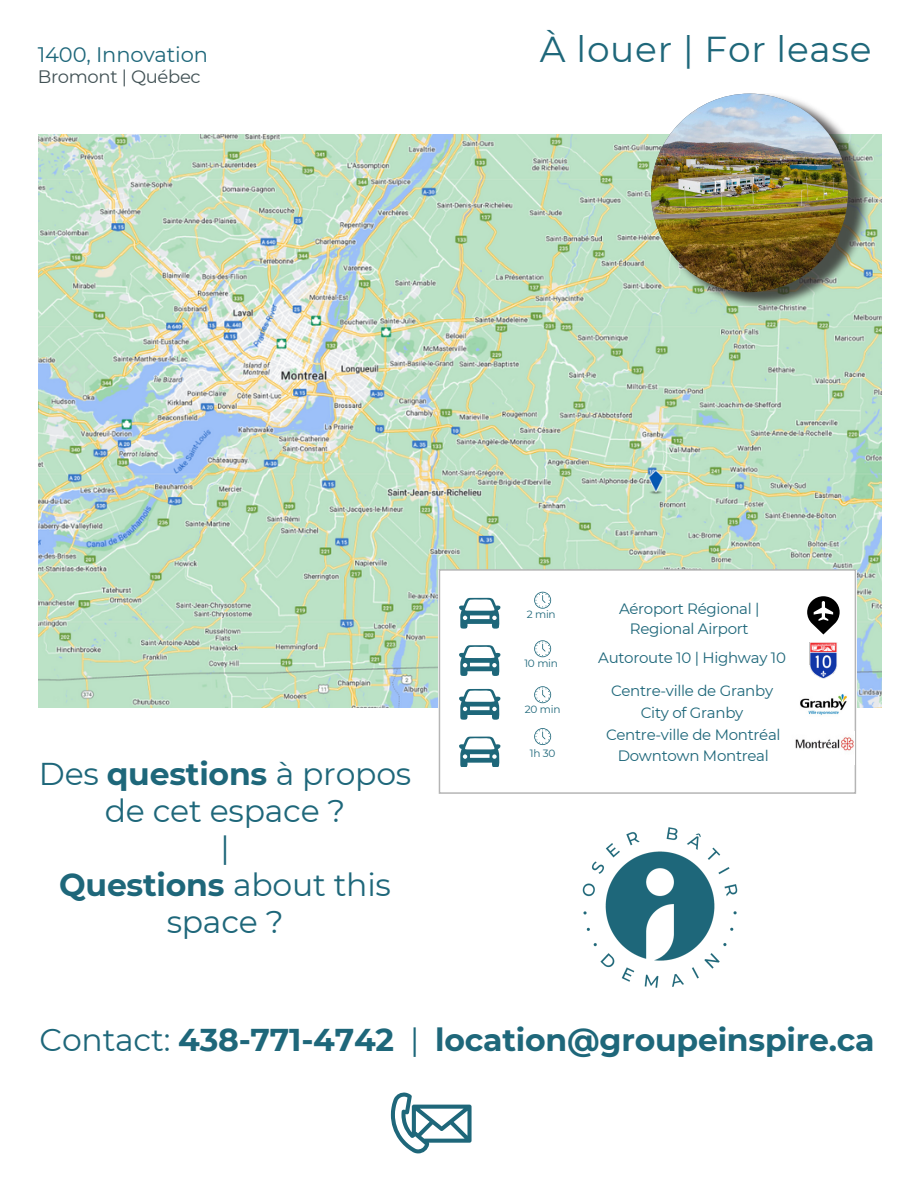
<style>
.page{position:relative;width:918px;height:1188px;background:#fff}
.page>*{position:absolute;margin:0;border:0;box-sizing:border-box;transform-origin:0 0}
.t1{font:36px "Montserrat";letter-spacing:.02em;color:#1e677a}
.t2{font:31.5px/37.2px "Montserrat";letter-spacing:-.005em;color:#1e677a;text-align:center}
.t3{font:700 31.5px "Montserrat";letter-spacing:-.005em;color:#1e677a}
.t4{font:21px "Montserrat";letter-spacing:-.005em;color:#1e677a}
.t5{font:18px "Montserrat";letter-spacing:-.02em;color:#425255}
.t6{font:15px/20.2px "Montserrat";letter-spacing:-.02em;color:#1e677a;text-align:center}
.t7{font:10.5px "Montserrat";letter-spacing:-.02em;color:#1e677a}
.s1{font-weight:700}
.s2{font-weight:400}
</style>
<div class="page">
<img style="left:39px;top:135px;width:842px;height:572px">
<svg style="left:439px;top:569px;width:417px;height:225px"></svg>
<img style="left:656px;top:93px;width:214px;height:215px">
<img style="left:651px;top:94px;width:197px;height:198px;border-radius:50%">
<img style="left:789px;top:732px;width:65px;height:32px">
<svg style="left:459px;top:598px;width:41px;height:30px"></svg>
<svg style="left:534px;top:592px;width:17px;height:17px"></svg>
<svg style="left:459px;top:645px;width:41px;height:31px"></svg>
<svg style="left:459px;top:689px;width:41px;height:30px"></svg>
<svg style="left:459px;top:737px;width:41px;height:30px"></svg>
<svg style="left:534px;top:640px;width:17px;height:17px"></svg>
<svg style="left:534px;top:686px;width:17px;height:17px"></svg>
<svg style="left:534px;top:728px;width:17px;height:17px"></svg>
<svg style="left:391px;top:1092px;width:81px;height:61px"></svg>
<img style="left:582px;top:827px;width:156px;height:161px">
<svg style="left:807px;top:596px;width:33px;height:38px"></svg>
<img style="left:805px;top:642px;width:36px;height:36px">
<img style="left:796px;top:691px;width:54px;height:27px">
<h5 class="t4" style="left:38px;top:42px;width:172px">1400, Innovation</h5>
<p class="t5" style="left:38px;top:66px;width:164px">Bromont | Québec</p>
<p class="t1" style="left:540px;top:27px;width:333px">À louer | For lease</p>
<p class="t2" style="left:39px;top:755px;width:374px">Des <span class="s1">questions</span> à propos de cet espace ?<br>|<br><span class="s1">Questions</span> about this space ?</p>
<p class="t7" style="left:527px;top:608px;width:30px">2 min</p>
<p class="t7" style="left:524px;top:657px;width:35px">10 min</p>
<p class="t7" style="left:525px;top:703px;width:37px">20 min</p>
<p class="t7" style="left:530px;top:747px;width:27px">1h 30</p>
<p class="t6" style="left:619px;top:599px;width:142px">Aéroport Régional |<br>Regional Airport</p>
<p class="t6" style="left:598px;top:647px;width:189px">Autoroute 10 | Highway 10</p>
<p class="t6" style="left:611px;top:680px;width:164px;line-height:21.3px">Centre-ville de Granby<br>City of Granby</p>
<p class="t6" style="left:606px;top:725px;width:176px">Centre-ville de Montréal<br>Downtown Montreal</p>
<p class="t3" style="left:40px;top:1020px;width:837px"><span class="s2">Contact:</span> 438-771-4742 <span class="s2">|</span> location@groupeinspire.ca</p>
</div>
